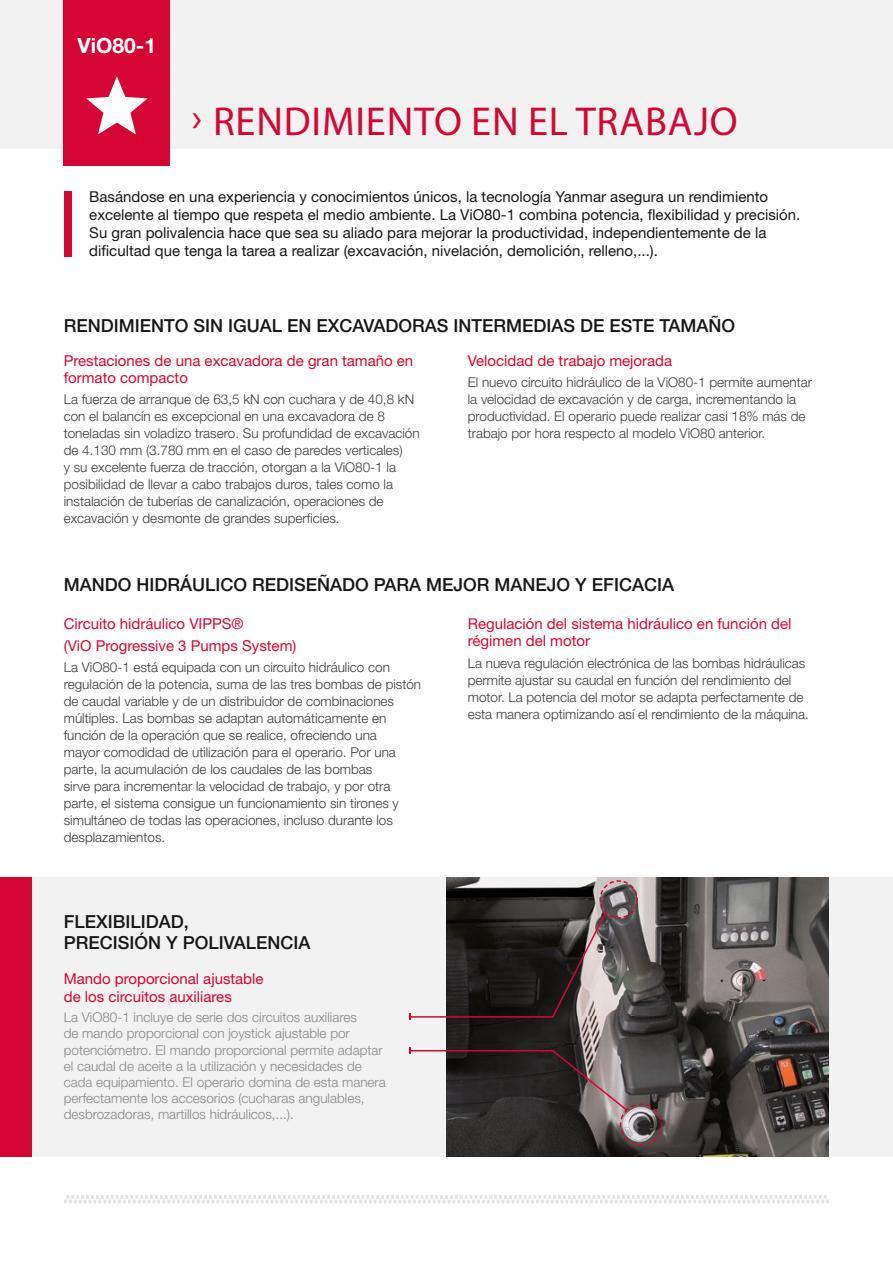
<style>
.page{position:relative;width:893px;height:1263px;background:#fff}
.page>*{position:absolute;margin:0;border:0;box-sizing:border-box;transform-origin:0 0}
.t1{font:40.5px "Myriad Pro";letter-spacing:.02em;color:#d50634}
.t2{font:700 21px "Helvetica Neue LT Std";color:#fff}
.t3{font:500 18px/21px "Helvetica Neue LT Std";color:#181716}
.t4{font:15px/18px "Helvetica Neue LT Std";color:#181716}
.t5{font:15px/17px "Helvetica Neue LT Std";color:#d50634}
.t6{font:300 13.5px/17px "Helvetica Neue LT Std";color:#3a3a39}
.t7{font:300 13.5px/16.2px "Helvetica Neue LT Std";color:#868786}
</style>
<div class="page">
<svg style="left:64px;top:1195px;width:765px;height:8px"></svg>
<div style="left:0;top:0;width:893px;height:149px;background:#f2f2f2"></div>
<div style="left:64px;top:0;width:106px;height:166px;background:#d50634"></div>
<div style="left:64px;top:191px;width:7px;height:66px;background:#d50634"></div>
<div style="left:32px;top:877px;width:414px;height:280px;background:#f2f2f2"></div>
<div style="left:0;top:877px;width:32px;height:280px;background:#d50634"></div>
<img style="left:446px;top:877px;width:383px;height:280px">
<div style="left:829px;top:877px;width:64px;height:280px;background:#f2f2f2"></div>
<svg style="left:409px;top:880px;width:229px;height:140px"></svg>
<svg style="left:409px;top:1047px;width:253px;height:99px;background:#605959"></svg>
<svg style="left:86px;top:76px;width:62px;height:58px"></svg>
<h2 class="t2" style="left:78px;top:33px;width:80px">ViO80-1</h2>
<h1 class="t1" style="left:192px;top:96px;width:548px">› RENDIMIENTO EN EL TRABAJO</h1>
<p class="t4" style="left:89px;top:188px;width:713px">Basándose en una experiencia y conocimientos únicos, la tecnología Yanmar asegura un rendimiento excelente al tiempo que respeta el medio ambiente. La ViO80-1 combina potencia, flexibilidad y precisión.<br>Su gran polivalencia hace que sea su aliado para mejorar la productividad, independientemente de la dificultad que tenga la tarea a realizar (excavación, nivelación, demolición, relleno,...).</p>
<h3 class="t3" style="left:64px;top:315px;width:673px">RENDIMIENTO SIN IGUAL EN EXCAVADORAS INTERMEDIAS DE ESTE TAMAÑO</h3>
<p class="t5" style="left:64px;top:352px;width:351px">Prestaciones de una excavadora de gran tamaño en formato compacto</p>
<p class="t6" style="left:64px;top:390px;width:357px">La fuerza de arranque de 63,5 kN con cuchara y de 40,8 kN con el balancín es excepcional en una excavadora de 8 toneladas sin voladizo trasero. Su profundidad de excavación de 4.130 mm (3.780 mm en el caso de paredes verticales)<br>y su excelente fuerza de tracción, otorgan a la ViO80-1 la posibilidad de llevar a cabo trabajos duros, tales como la instalación de tuberías de canalización, operaciones de excavación y desmonte de grandes superficies.</p>
<p class="t5" style="left:468px;top:352px;width:206px">Velocidad de trabajo mejorada</p>
<p class="t6" style="left:468px;top:373px;width:346px">El nuevo circuito hidráulico de la ViO80-1 permite aumentar la velocidad de excavación y de carga, incrementando la productividad. El operario puede realizar casi 18% más de trabajo por hora respecto al modelo ViO80 anterior.</p>
<h3 class="t3" style="left:64px;top:574px;width:612px">MANDO HIDRÁULICO REDISEÑADO PARA MEJOR MANEJO Y EFICACIA</h3>
<p class="t5" style="left:64px;top:613px;width:234px;line-height:21.3px">Circuito hidráulico VIPPS®<br>(ViO Progressive 3 Pumps System)</p>
<p class="t6" style="left:64px;top:658px;width:359px">La ViO80-1 está equipada con un circuito hidráulico con regulación de la potencia, suma de las tres bombas de pistón de caudal variable y de un distribuidor de combinaciones múltiples. Las bombas se adaptan automáticamente en función de la operación que se realice, ofreciendo una<br>mayor comodidad de utilización para el operario. Por una parte, la acumulación de los caudales de las bombas<br>sirve para incrementar la velocidad de trabajo, y por otra parte, el sistema consigue un funcionamiento sin tirones y simultáneo de todas las operaciones, incluso durante los desplazamientos.</p>
<h3 class="t3" style="left:64px;top:910px;width:248px">FLEXIBILIDAD,<br>PRECISIÓN Y POLIVALENCIA</h3>
<p class="t5" style="left:64px;top:969px;width:201px;line-height:18px">Mando proporcional ajustable de los circuitos auxiliares</p>
<p class="t7" style="left:64px;top:1009px;width:324px">La ViO80-1 incluye de serie dos circuitos auxiliares<br>de mando proporcional con joystick ajustable por potenciómetro. El mando proporcional permite adaptar el caudal de aceite a la utilización y necesidades de cada equipamiento. El operario domina de esta manera perfectamente los accesorios (cucharas angulables, desbrozadoras, martillos hidráulicos,...).</p>
<p class="t5" style="left:468px;top:615px;width:325px">Regulación del sistema hidráulico en función del régimen del motor</p>
<p class="t6" style="left:468px;top:654px;width:343px">La nueva regulación electrónica de las bombas hidráulicas permite ajustar su caudal en función del rendimiento del motor. La potencia del motor se adapta perfectamente de esta manera optimizando así el rendimiento de la máquina.</p>
</div>
